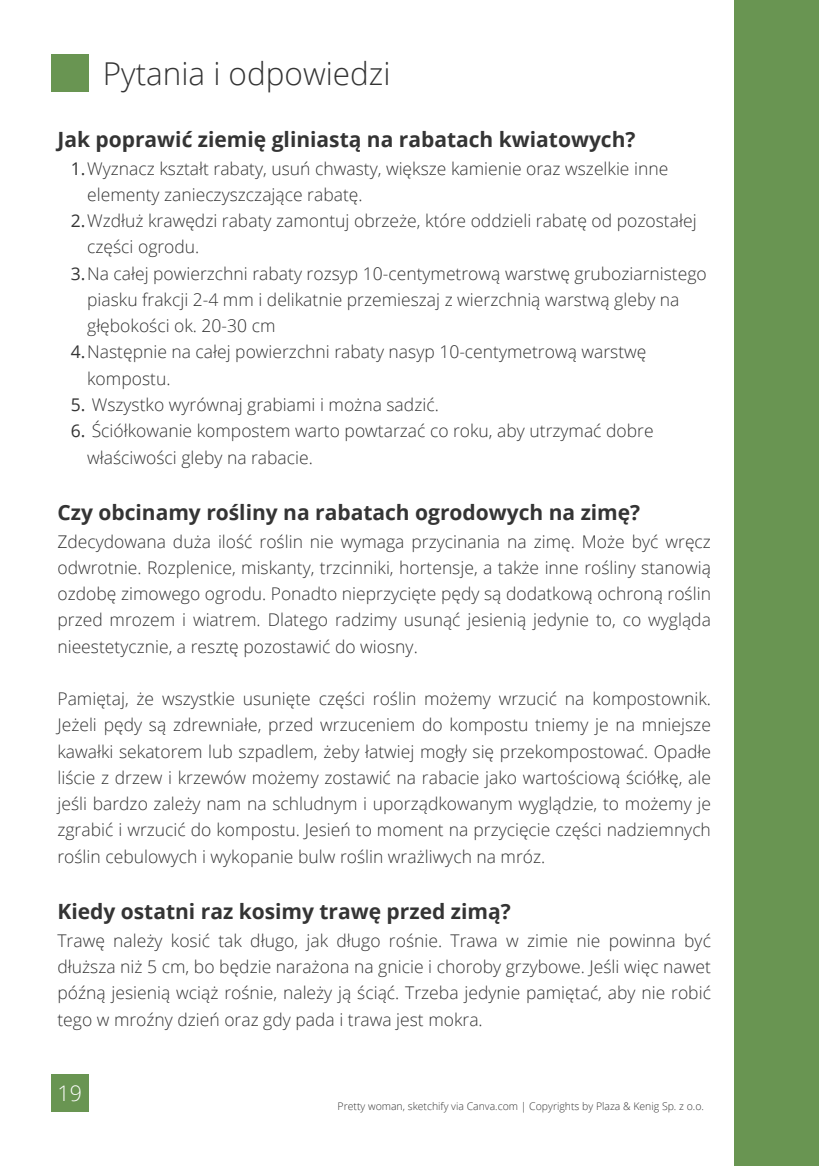
<style>
.page{position:relative;width:819px;height:1166px;background:#fff}
.page>*{position:absolute;margin:0;border:0;box-sizing:border-box;transform-origin:0 0}
.t1{font:300 31.5px "Open Sans";color:#343434}
.t2{font:300 21.35px "Open Sans";color:#fff}
.t3{font:700 21px "Open Sans";color:#343434}
.t4{font:300 17.5px/26.2px "Open Sans";color:#343434}
.t5{font:300 10.5px "Open Sans";color:#343434}
.s1{font-weight:400}
</style>
<div class="page">
<div style="left:51px;top:55px;width:37px;height:37px;background:#699552"></div>
<div style="left:734px;top:0;width:85px;height:1165px;background:#699552"></div>
<div style="left:51px;top:1074px;width:37px;height:37px;background:#699552"></div>
<h1 class="t1" style="left:103px;top:51px;width:289px">Pytania i odpowiedzi</h1>
<p class="t3" style="left:57px;top:125px;width:580px">Jak poprawić ziemię gliniastą na rabatach kwiatowych?</p>
<p class="t4" style="left:87px;top:155px;width:583px;text-indent:-16px"><span class="s1">1.</span>Wyznacz kształt rabaty, usuń chwasty, większe kamienie oraz wszelkie inne elementy zanieczyszczające rabatę.</p>
<p class="t4" style="left:87px;top:207px;width:611px;text-indent:-16px"><span class="s1">2.</span>Wzdłuż krawędzi rabaty zamontuj obrzeże, które oddzieli rabatę od pozostałej części ogrodu.</p>
<p class="t4" style="left:87px;top:260px;width:621px;text-indent:-16px"><span class="s1">3.</span>Na całej powierzchni rabaty rozsyp 10-centymetrową warstwę gruboziarnistego piasku frakcji 2-4 mm i delikatnie przemieszaj z wierzchnią warstwą gleby na głębokości ok. 20-30 cm</p>
<p class="t4" style="left:87px;top:338px;width:561px;text-indent:-16px"><span class="s1">4.</span>Następnie na całej powierzchni rabaty nasyp 10-centymetrową warstwę kompostu.</p>
<p class="t4" style="left:71px;top:391px;width:370px"><span class="s1">5.</span> Wszystko wyrównaj grabiami i można sadzić.</p>
<h3 class="t4" style="left:87px;top:417px;width:568px;text-indent:-16px"><span class="s1">6.</span> Ściółkowanie kompostem warto powtarzać co roku, aby utrzymać dobre właściwości gleby na rabacie.</h3>
<h3 class="t3" style="left:57px;top:497px;width:584px">Czy obcinamy rośliny na rabatach ogrodowych na zimę?</h3>
<h3 class="t4" style="left:57px;top:527px;width:655px;text-align:justify">Zdecydowana duża ilość roślin nie wymaga przycinania na zimę. Może być wręcz odwrotnie. Rozplenice, miskanty, trzcinniki, hortensje, a także inne rośliny stanowią ozdobę zimowego ogrodu. Ponadto nieprzycięte pędy są dodatkową ochroną roślin przed mrozem i wiatrem. Dlatego radzimy usunąć jesienią jedynie to, co wygląda nieestetycznie, a resztę pozostawić do wiosny.</h3>
<h3 class="t4" style="left:57px;top:685px;width:655px;text-align:justify">Pamiętaj, że wszystkie usunięte części roślin możemy wrzucić na kompostownik.<br>Jeżeli pędy są zdrewniałe, przed wrzuceniem do kompostu tniemy je na mniejsze kawałki sekatorem lub szpadlem, żeby łatwiej mogły się przekompostować. Opadłe liście z drzew i krzewów możemy zostawić na rabacie jako wartościową ściółkę, ale jeśli bardzo zależy nam na schludnym i uporządkowanym wyglądzie, to możemy je zgrabić i wrzucić do kompostu. Jesień to moment na przycięcie części nadziemnych roślin cebulowych i wykopanie bulw roślin wrażliwych na mróz.</h3>
<p class="t3" style="left:57px;top:896px;width:455px">Kiedy ostatni raz kosimy trawę przed zimą?</p>
<p class="t4" style="left:57px;top:926px;width:655px;text-align:justify">Trawę należy kosić tak długo, jak długo rośnie. Trawa w zimie nie powinna być dłuższa niż 5 cm, bo będzie narażona na gnicie i choroby grzybowe. Jeśli więc nawet późną jesienią wciąż rośnie, należy ją ściąć. Trzeba jedynie pamiętać, aby nie robić tego w mroźny dzień oraz gdy pada i trawa jest mokra.</p>
<p class="t2" style="left:58px;top:1078px;width:26px">19</p>
<h2 class="t5" style="left:338px;top:1098px;width:368px">Pretty woman, sketchify via Canva.com | Copyrights by Plaza &amp; Kenig Sp. z o.o.</h2>
</div>
